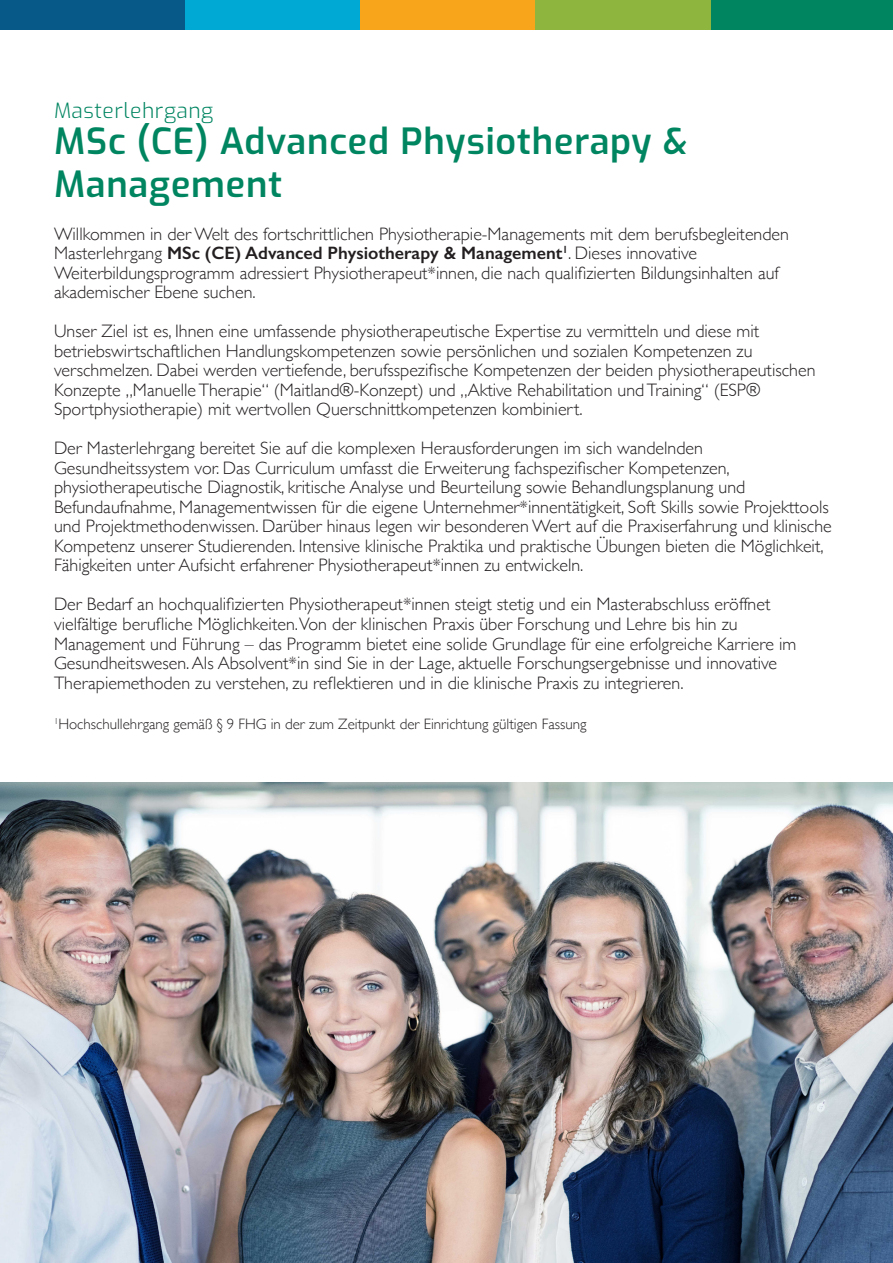
<style>
.page{position:relative;width:893px;height:1263px;background:#fff}
.page>*{position:absolute;margin:0;border:0;box-sizing:border-box;transform-origin:0 0}
.Sozialmanagement{font:100 36px/43.2px "Exo";letter-spacing:.025em;color:#008561}
.Hochschullehrgang{font:100 21px "Exo";letter-spacing:.025em;color:#008561}
.Fließtext{font:300 18px/19.5px "Gill Sans";color:#231f20}
.Klein_gedrucktes{font:300 15px "Gill Sans";color:#231f20}
.s1{font-weight:600}
</style>
<div class="page">
<div style="left:711px;top:0;width:182px;height:30px;background:#008561"></div>
<div style="left:359px;top:0;width:176px;height:30px;background:#f9a51b"></div>
<div style="left:535px;top:0;width:176px;height:30px;background:#8eb63e"></div>
<div style="left:184px;top:0;width:175px;height:30px;background:#00a9d4"></div>
<div style="left:0;top:0;width:184px;height:30px;background:#075a88"></div>
<img style="left:0;top:782px;width:893px;height:481px">
<p class="Hochschullehrgang" style="left:54px;top:95px;width:161px">Masterlehrgang</p>
<p class="Sozialmanagement" style="left:54px;top:118px;width:635px">MSc (CE) Advanced Physiotherapy &amp;<br>Management</p>
<p class="Fließtext" style="left:54px;top:223px;width:736px">Willkommen in der Welt des fortschrittlichen Physiotherapie-Managements mit dem berufsbegleitenden Masterlehrgang <span class="s1">MSc (CE) Advanced Physiotherapy &amp; Management</span><sup>1</sup>. Dieses innovative Weiterbildungsprogramm adressiert Physiotherapeut*innen, die nach qualifizierten Bildungsinhalten auf akademischer Ebene suchen.</p>
<p class="Fließtext" style="left:54px;top:321px;width:763px">Unser Ziel ist es, Ihnen eine umfassende physiotherapeutische Expertise zu vermitteln und diese mit betriebswirtschaftlichen Handlungskompetenzen sowie persönlichen und sozialen Kompetenzen zu verschmelzen. Dabei werden vertiefende, berufsspezifische Kompetenzen der beiden physiotherapeutischen Konzepte „Manuelle Therapie“ (Maitland®-Konzept) und „Aktive Rehabilitation und Training“ (ESP® Sportphysiotherapie) mit wertvollen Querschnittkompetenzen kombiniert.</p>
<p class="Fließtext" style="left:54px;top:438px;width:779px">Der Masterlehrgang bereitet Sie auf die komplexen Herausforderungen im sich wandelnden Gesundheitssystem vor. Das Curriculum umfasst die Erweiterung fachspezifischer Kompetenzen, physiotherapeutische Diagnostik, kritische Analyse und Beurteilung sowie Behandlungsplanung und Befundaufnahme, Managementwissen für die eigene Unternehmer*innentätigkeit, Soft Skills sowie Projekttools und Projektmethodenwissen. Darüber hinaus legen wir besonderen Wert auf die Praxiserfahrung und klinische Kompetenz unserer Studierenden. Intensive klinische Praktika und praktische Übungen bieten die Möglichkeit, Fähigkeiten unter Aufsicht erfahrener Physiotherapeut*innen zu entwickeln.</p>
<p class="Fließtext" style="left:54px;top:594px;width:744px">Der Bedarf an hochqualifizierten Physiotherapeut*innen steigt stetig und ein Masterabschluss eröffnet vielfältige berufliche Möglichkeiten.Von der klinischen Praxis über Forschung und Lehre bis hin zu Management und Führung – das Programm bietet eine solide Grundlage für eine erfolgreiche Karriere im Gesundheitswesen. Als Absolvent*in sind Sie in der Lage, aktuelle Forschungsergebnisse und innovative Therapiemethoden zu verstehen, zu reflektieren und in die klinische Praxis zu integrieren.</p>
<p class="Klein_gedrucktes" style="left:54px;top:712px;width:534px"><sup>1</sup>Hochschullehrgang gemäß § 9 FHG in der zum Zeitpunkt der Einrichtung gültigen Fassung</p>
</div>
